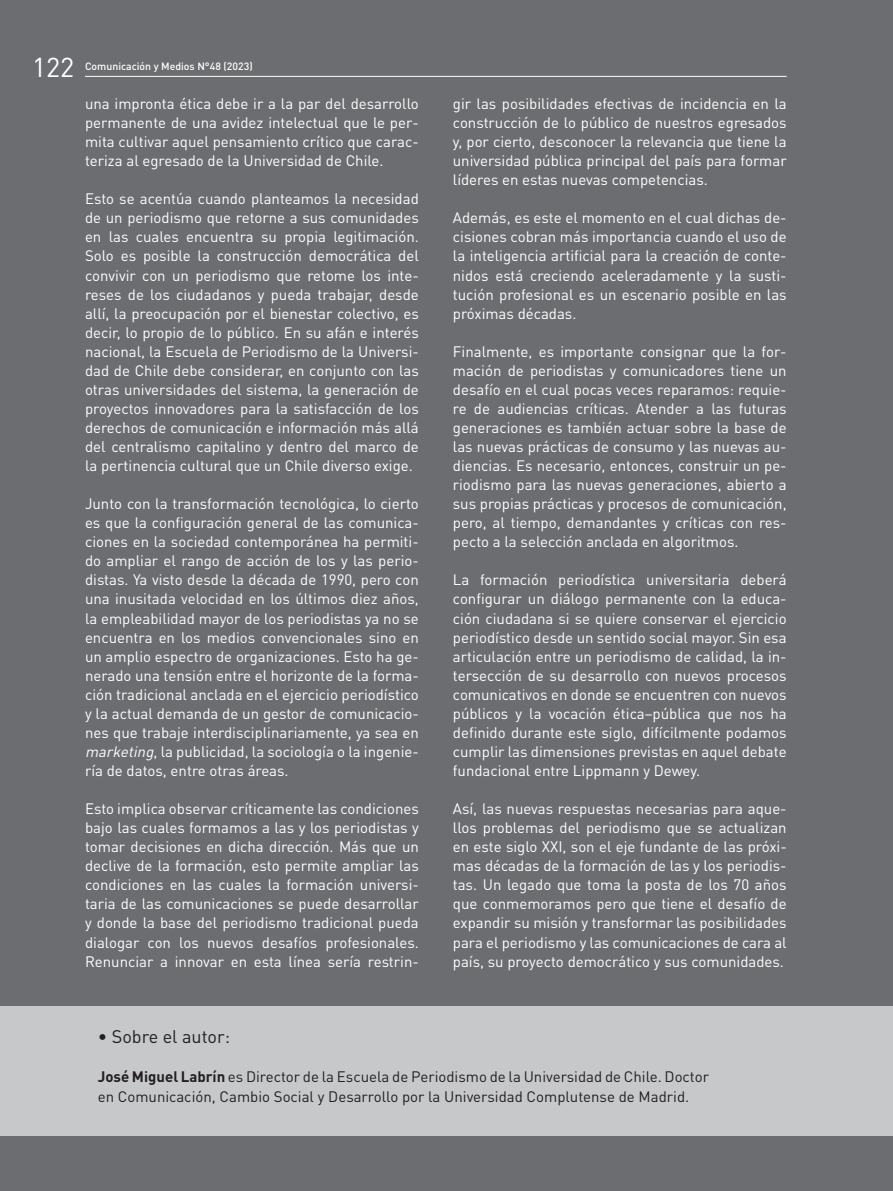
<style>
.page{position:relative;width:893px;height:1191px;background:#6c6d70}
.page>*{position:absolute;margin:0;border:0;box-sizing:border-box;transform-origin:0 0}
.t1{font:27px "DIN Pro";color:#fff}
.t2{font:18px "DIN Pro";color:#231f20}
.t3{font:15px/19px "DIN Pro";color:#fff;text-align:justify}
.t4{font:15px/19.5px "DIN Pro";color:#231f20}
.t5{font:500 10.5px "DIN Pro";color:#fff}
.s1{font-style:italic}
.s2{font-weight:700}
</style>
<div class="page">
<hr style="left:85px;top:76px;width:702px;height:1px;background:#fff">
<div style="left:0;top:1006px;width:893px;height:129px;background:#c7c8ca"></div>
<h1 class="t1" style="left:32px;top:48px;width:44px">122</h1>
<p class="t5" style="left:85px;top:57px;width:169px">Comunicación y Medios N°48 (2023)</p>
<p class="t3" style="left:85px;top:93px;width:335px">una impronta ética debe ir a la par del desarrollo permanente de una avidez intelectual que le per&shy;mita cultivar aquel pensamiento crítico que carac&shy;teriza al egresado de la Universidad de Chile.</p>
<p class="t3" style="left:85px;top:189px;width:335px">Esto se acentúa cuando planteamos la necesidad de un periodismo que retorne a sus comunidades en las cuales encuentra su propia legitimación.<br>Solo es posible la construcción democrática del convivir con un periodismo que retome los inte&shy;reses de los ciudadanos y pueda trabajar, desde allí, la preocupación por el bienestar colectivo, es decir, lo propio de lo público. En su afán e interés nacional, la Escuela de Periodismo de la Universi&shy;dad de Chile debe considerar, en conjunto con las otras universidades del sistema, la generación de proyectos innovadores para la satisfacción de los derechos de comunicación e información más allá del centralismo capitalino y dentro del marco de la pertinencia cultural que un Chile diverso exige.</p>
<p class="t3" style="left:85px;top:493px;width:335px">Junto con la transformación tecnológica, lo cierto es que la configuración general de las comunica&shy;ciones en la sociedad contemporánea ha permiti&shy;do ampliar el rango de acción de los y las perio&shy;distas. Ya visto desde la década de 1990, pero con una inusitada velocidad en los últimos diez años, la empleabilidad mayor de los periodistas ya no se encuentra en los medios convencionales sino en un amplio espectro de organizaciones. Esto ha ge&shy;nerado una tensión entre el horizonte de la forma&shy;ción tradicional anclada en el ejercicio periodístico y la actual demanda de un gestor de comunicacio&shy;nes que trabaje interdisciplinariamente, ya sea en <span class="s1">marketing</span>, la publicidad, la sociología o la ingenie&shy;ría de datos, entre otras áreas.</p>
<p class="t3" style="left:85px;top:798px;width:335px">Esto implica observar críticamente las condiciones bajo las cuales formamos a las y los periodistas y tomar decisiones en dicha dirección. Más que un declive de la formación, esto permite ampliar las condiciones en las cuales la formación universi&shy;taria de las comunicaciones se puede desarrollar y donde la base del periodismo tradicional pueda dialogar con los nuevos desafíos profesionales.<br>Renunciar a innovar en esta línea sería restrin-</p>
<p class="t3" style="left:453px;top:93px;width:335px">gir las posibilidades efectivas de incidencia en la construcción de lo público de nuestros egresados y, por cierto, desconocer la relevancia que tiene la universidad pública principal del país para formar líderes en estas nuevas competencias.</p>
<p class="t3" style="left:453px;top:208px;width:335px">Además, es este el momento en el cual dichas de&shy;cisiones cobran más importancia cuando el uso de la inteligencia artificial para la creación de conte&shy;nidos está creciendo aceleradamente y la susti&shy;tución profesional es un escenario posible en las próximas décadas.</p>
<p class="t3" style="left:453px;top:341px;width:335px">Finalmente, es importante consignar que la for&shy;mación de periodistas y comunicadores tiene un desafío en el cual pocas veces reparamos: requie&shy;re de audiencias críticas. Atender a las futuras generaciones es también actuar sobre la base de las nuevas prácticas de consumo y las nuevas au&shy;diencias. Es necesario, entonces, construir un pe&shy;riodismo para las nuevas generaciones, abierto a sus propias prácticas y procesos de comunicación, pero, al tiempo, demandantes y críticas con res&shy;pecto a la selección anclada en algoritmos.</p>
<p class="t3" style="left:453px;top:570px;width:335px">La formación periodística universitaria deberá configurar un diálogo permanente con la educa&shy;ción ciudadana si se quiere conservar el ejercicio periodístico desde un sentido social mayor. Sin esa articulación entre un periodismo de calidad, la in&shy;tersección de su desarrollo con nuevos procesos comunicativos en donde se encuentren con nuevos públicos y la vocación ética–pública que nos ha definido durante este siglo, difícilmente podamos cumplir las dimensiones previstas en aquel debate fundacional entre Lippmann y Dewey.</p>
<p class="t3" style="left:453px;top:798px;width:335px">Así, las nuevas respuestas necesarias para aque&shy;llos problemas del periodismo que se actualizan en este siglo XXI, son el eje fundante de las próxi&shy;mas décadas de la formación de las y los periodis&shy;tas. Un legado que toma la posta de los 70 años que conmemoramos pero que tiene el desafío de expandir su misión y transformar las posibilidades para el periodismo y las comunicaciones de cara al país, su proyecto democrático y sus comunidades.</p>
<p class="t2" style="left:98px;top:1024px;width:134px">• Sobre el autor:</p>
<p class="t4" style="left:98px;top:1066px;width:613px"><span class="s2">José Miguel Labrín</span> es Director de la Escuela de Periodismo de la Universidad de Chile. Doctor en Comunicación, Cambio Social y Desarrollo por la Universidad Complutense de Madrid.</p>
</div>
